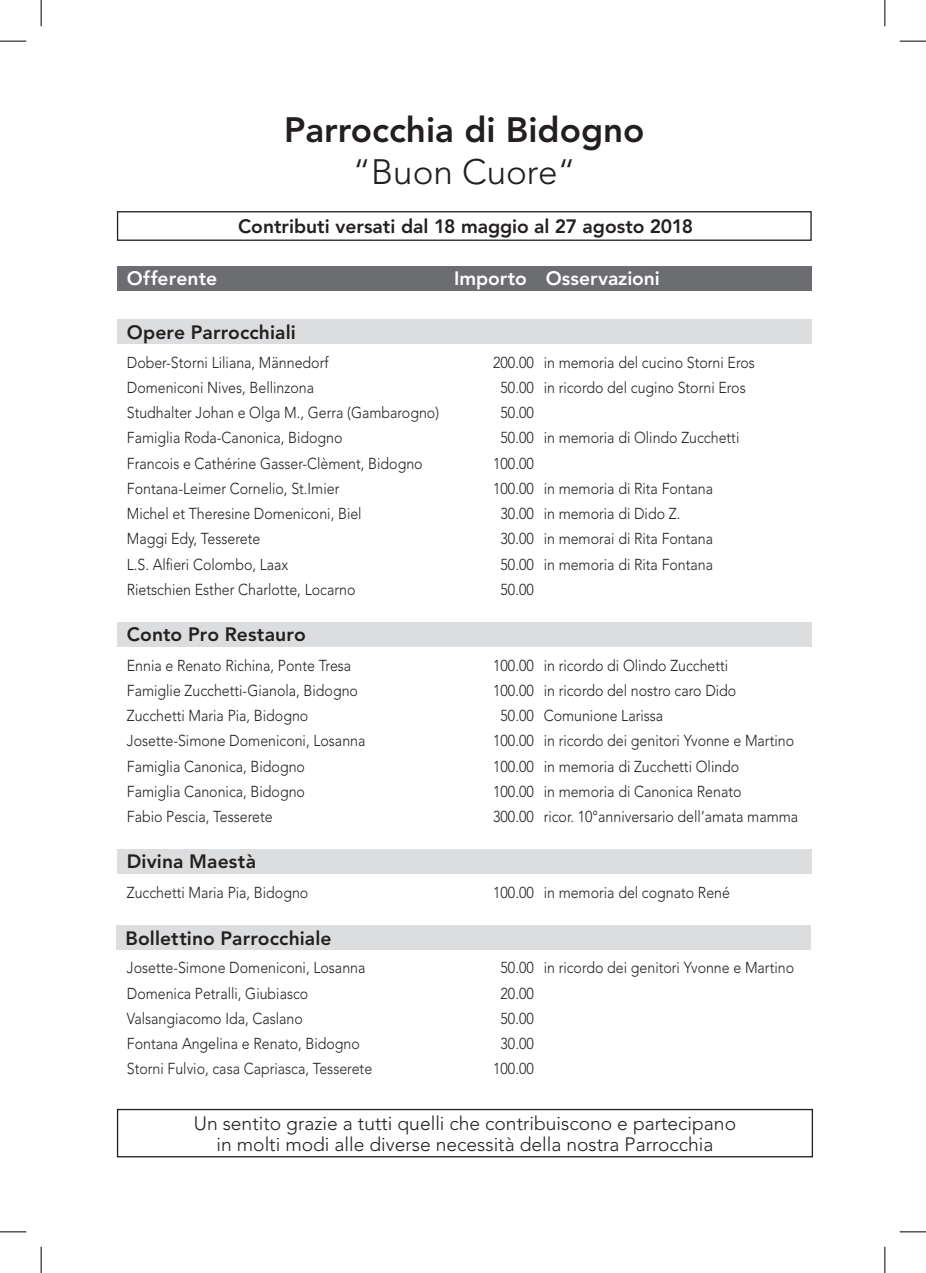
<style>
.page{position:relative;width:926px;height:1273px;background:#fff}
.page>*{position:absolute;margin:0;border:0;box-sizing:border-box;transform-origin:0 0}
.t1{font:800 35px "Avenir";color:#231f20}
.t2{font:300 35px "Avenir";color:#231f20}
.t3{font:800 19.25px "Avenir";letter-spacing:.005em;color:#231f20}
.t4{font:300 19.25px/21.9px "Avenir";color:#231f20;text-align:center}
.t5{font:800 19.25px "Avenir";color:#fff}
.t6{font:300 15.75px "Avenir";color:#231f20;scale:.9 1}
</style>
<div class="page">
<div style="left:117px;top:211px;width:694px;height:30px;border:1px solid #231f20"></div>
<div style="left:117px;top:622px;width:694px;height:24px;background:#dcdddf"></div>
<div style="left:117px;top:266px;width:694px;height:24px;background:#6c6d70"></div>
<div style="left:117px;top:319px;width:694px;height:25px;background:#dcdddf"></div>
<div style="left:117px;top:1109px;width:696px;height:48px;border:1px solid #231f20"></div>
<div style="left:117px;top:848px;width:694px;height:25px;background:#dcdddf"></div>
<div style="left:116px;top:925px;width:694px;height:25px;background:#dcdddf"></div>
<svg style="left:0;top:41px;width:26px;height:1px"></svg>
<svg style="left:899px;top:41px;width:27px;height:1px"></svg>
<svg style="left:0;top:1231px;width:26px;height:1px"></svg>
<svg style="left:899px;top:1231px;width:27px;height:1px"></svg>
<svg style="left:41px;top:0;width:1px;height:26px"></svg>
<svg style="left:41px;top:1247px;width:1px;height:26px"></svg>
<svg style="left:884px;top:0;width:1px;height:26px"></svg>
<svg style="left:884px;top:1247px;width:1px;height:26px"></svg>
<h1 class="t1" style="left:284px;top:109px;width:362px">Parrocchia di Bidogno</h1>
<h1 class="t2" style="left:353px;top:152px;width:224px">“Buon Cuore“</h1>
<p class="t3" style="left:238px;top:215px;width:456px">Contributi versati dal 18 maggio al 27 agosto 2018</p>
<p class="t5" style="left:127px;top:267px;width:92px">Offerente</p>
<p class="t5" style="left:454px;top:267px;width:207px">Importo Osservazioni</p>
<p class="t3" style="left:127px;top:321px;width:170px">Opere Parrocchiali</p>
<p class="t6" style="left:127px;top:353px;width:226px">Dober-Storni Liliana, Männedorf</p>
<p class="t6" style="left:493px;top:353px;width:292px">200.00 in memoria del cucino Storni Eros</p>
<p class="t6" style="left:127px;top:378px;width:210px">Domeniconi Nives, Bellinzona</p>
<p class="t6" style="left:500px;top:378px;width:274px">50.00 in ricordo del cugino Storni Eros</p>
<p class="t6" style="left:127px;top:404px;width:348px">Studhalter Johan e Olga M., Gerra (Gambarogno)</p>
<p class="t6" style="left:500px;top:404px;width:38px">50.00</p>
<p class="t6" style="left:127px;top:429px;width:241px">Famiglia Roda-Canonica, Bidogno</p>
<p class="t6" style="left:500px;top:429px;width:267px">50.00 in memoria di Olindo Zucchetti</p>
<p class="t6" style="left:127px;top:454px;width:330px">Francois e Cathérine Gasser-Clèment, Bidogno</p>
<p class="t6" style="left:493px;top:454px;width:47px">100.00</p>
<p class="t6" style="left:127px;top:479px;width:238px">Fontana-Leimer Cornelio, St.Imier</p>
<p class="t6" style="left:493px;top:479px;width:246px">100.00 in memoria di Rita Fontana</p>
<p class="t6" style="left:127px;top:504px;width:262px">Michel et Theresine Domeniconi, Biel</p>
<p class="t6" style="left:500px;top:504px;width:201px">30.00 in memoria di Dido Z.</p>
<p class="t6" style="left:127px;top:530px;width:150px">Maggi Edy, Tesserete</p>
<p class="t6" style="left:500px;top:530px;width:238px">30.00 in memorai di Rita Fontana</p>
<p class="t6" style="left:127px;top:555px;width:181px">L.S. Alfieri Colombo, Laax</p>
<p class="t6" style="left:500px;top:555px;width:238px">50.00 in memoria di Rita Fontana</p>
<p class="t6" style="left:127px;top:580px;width:255px">Rietschien Esther Charlotte, Locarno</p>
<p class="t6" style="left:500px;top:580px;width:38px">50.00</p>
<p class="t3" style="left:127px;top:623px;width:180px">Conto Pro Restauro</p>
<p class="t6" style="left:127px;top:656px;width:251px">Ennia e Renato Richina, Ponte Tresa</p>
<p class="t6" style="left:493px;top:656px;width:263px">100.00 in ricordo di Olindo Zucchetti</p>
<p class="t6" style="left:127px;top:681px;width:258px">Famiglie Zucchetti-Gianola, Bidogno</p>
<p class="t6" style="left:493px;top:681px;width:272px">100.00 in ricordo del nostro caro Dido</p>
<p class="t6" style="left:127px;top:706px;width:203px">Zucchetti Maria Pia, Bidogno</p>
<p class="t6" style="left:500px;top:706px;width:182px">50.00 Comunione Larissa</p>
<p class="t6" style="left:127px;top:732px;width:267px">Josette-Simone Domeniconi, Losanna</p>
<p class="t6" style="left:493px;top:732px;width:336px">100.00 in ricordo dei genitori Yvonne e Martino</p>
<p class="t6" style="left:127px;top:757px;width:199px">Famiglia Canonica, Bidogno</p>
<p class="t6" style="left:493px;top:757px;width:275px">100.00 in memoria di Zucchetti Olindo</p>
<p class="t6" style="left:127px;top:782px;width:199px">Famiglia Canonica, Bidogno</p>
<p class="t6" style="left:493px;top:782px;width:277px">100.00 in memoria di Canonica Renato</p>
<p class="t6" style="left:127px;top:807px;width:163px">Fabio Pescia, Tesserete</p>
<p class="t6" style="left:493px;top:807px;width:340px">300.00 ricor. 10°anniversario dell’amata mamma</p>
<p class="t3" style="left:127px;top:850px;width:131px">Divina Maestà</p>
<p class="t6" style="left:127px;top:883px;width:203px">Zucchetti Maria Pia, Bidogno</p>
<p class="t6" style="left:493px;top:883px;width:264px">100.00 in memoria del cognato René</p>
<p class="t3" style="left:125px;top:927px;width:208px">Bollettino Parrocchiale</p>
<p class="t6" style="left:127px;top:959px;width:267px">Josette-Simone Domeniconi, Losanna</p>
<p class="t6" style="left:500px;top:959px;width:327px">50.00 in ricordo dei genitori Yvonne e Martino</p>
<p class="t6" style="left:127px;top:984px;width:203px">Domenica Petralli, Giubiasco</p>
<p class="t6" style="left:500px;top:984px;width:38px">20.00</p>
<p class="t6" style="left:127px;top:1009px;width:197px">Valsangiacomo Ida, Caslano</p>
<p class="t6" style="left:500px;top:1009px;width:38px">50.00</p>
<p class="t6" style="left:127px;top:1034px;width:260px">Fontana Angelina e Renato, Bidogno</p>
<p class="t6" style="left:500px;top:1034px;width:38px">30.00</p>
<p class="t6" style="left:127px;top:1060px;width:274px">Storni Fulvio, casa Capriasca, Tesserete</p>
<p class="t6" style="left:493px;top:1060px;width:47px">100.00</p>
<p class="t4" style="left:194px;top:1112px;width:544px">Un sentito grazie a tutti quelli che contribuiscono e partecipano in molti modi alle diverse necessità della nostra Parrocchia</p>
</div>
